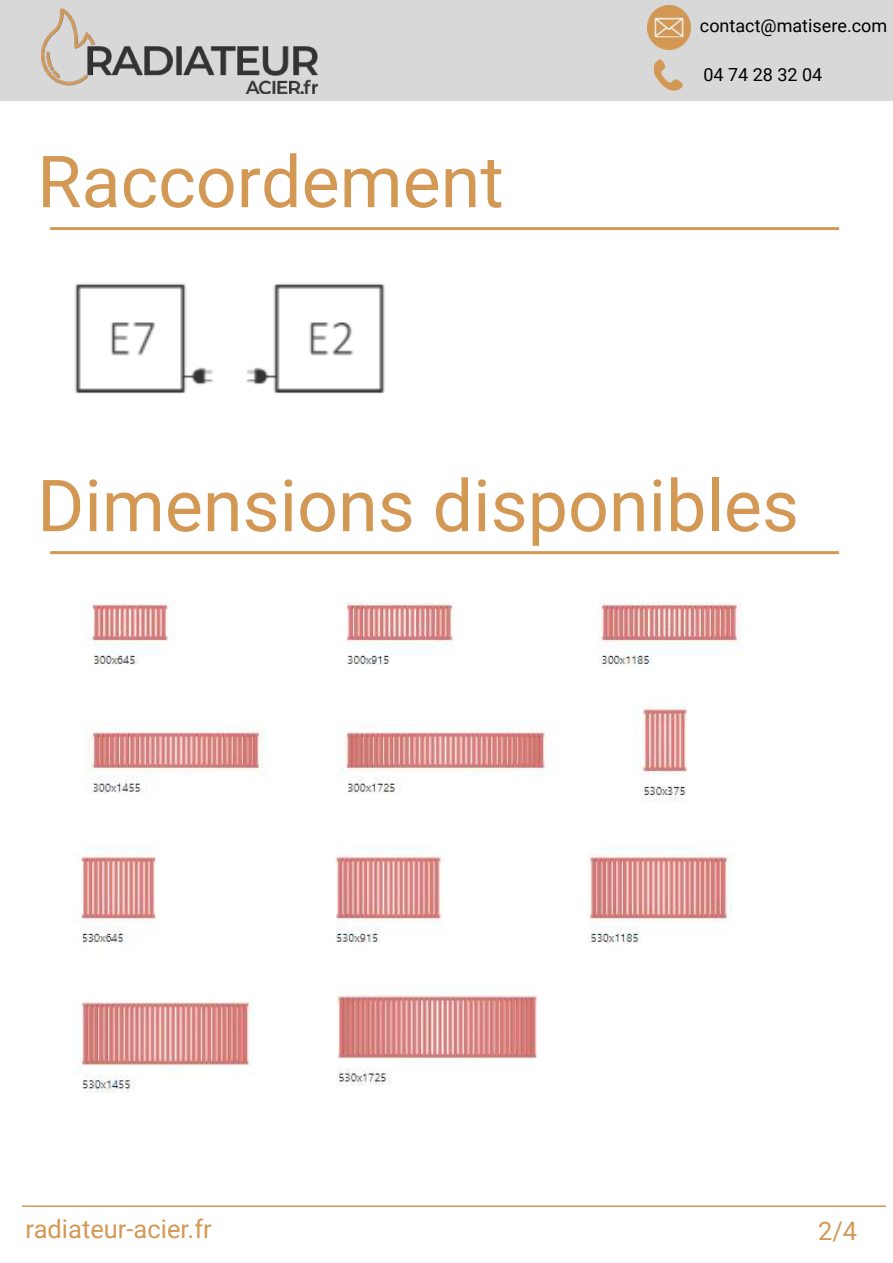
<style>
.page{position:relative;width:893px;height:1263px;background:#fff}
.page>*{position:absolute;margin:0;border:0;box-sizing:border-box;transform-origin:0 0}
.t1{font:71.85px "Roboto";color:#d49855}
.t2{font:25.5px "Roboto";color:#d49855}
.t3{font:18px "Roboto";color:#000}
</style>
<div class="page">
<div style="left:0;top:0;width:893px;height:100px;background:#d8d8d8"></div>
<img style="left:647px;top:6px;width:44px;height:44px">
<img style="left:653px;top:59px;width:30px;height:32px">
<img style="left:26px;top:8px;width:306px;height:93px">
<hr style="left:22px;top:1205px;width:864px;height:2px;background:#d49855">
<hr style="left:50px;top:227px;width:789px;height:3px;background:#d49855">
<img style="left:74px;top:283px;width:311px;height:111px">
<hr style="left:50px;top:551px;width:789px;height:3px;background:#d49855">
<img style="left:92px;top:601px;width:650px;height:64px">
<img style="left:86px;top:722px;width:462px;height:72px">
<img style="left:636px;top:704px;width:51px;height:99px">
<img style="left:81px;top:848px;width:651px;height:96px">
<img style="left:75px;top:1001px;width:179px;height:92px">
<img style="left:337px;top:995px;width:200px;height:91px">
<p class="t1" style="left:37px;top:131px;width:468px">Raccordement</p>
<p class="t3" style="left:700px;top:13px;width:189px">contact@matisere.com</p>
<p class="t3" style="left:703px;top:62px;width:121px">04 74 28 32 04</p>
<p class="t1" style="left:37px;top:455px;width:763px">Dimensions disponibles</p>
<p class="t2" style="left:26px;top:1211px;width:188px">radiateur-acier.fr</p>
<p class="t2" style="left:818px;top:1213px;width:41px">2/4</p>
</div>
